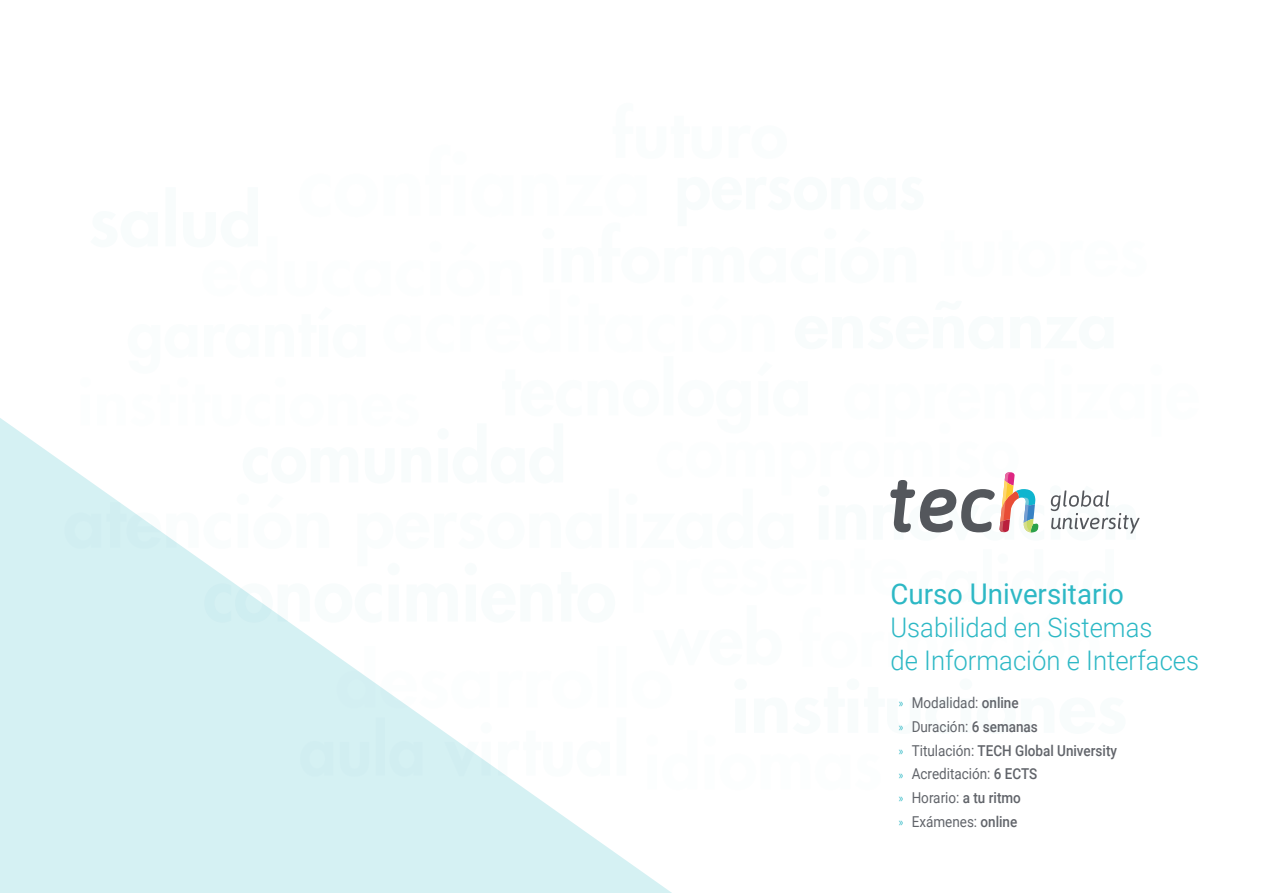
<style>
.page{position:relative;width:1263px;height:893px;background:#fff}
.page>*{position:absolute;margin:0;border:0;box-sizing:border-box;transform-origin:0 0}
.t1{font:28.5px "Roboto";color:#2db8c5}
.t2{font:300 27px/33px "Roboto";color:#2db8c5;scale:.95 1}
.t3{font:15px/23.7px "Roboto";color:#61646a;scale:.9 1}
.s1{font-family:"Myriad Pro";font-size:12px;color:#2db8c5}
.s2{font-weight:500}
</style>
<div class="page">
<svg style="left:0;top:418px;width:672px;height:475px;background:#d9f2f4"></svg>
<svg style="left:64px;top:418px;width:1076px;height:372px"></svg>
<h1 class="t1" style="left:890px;top:574px;width:235px">Curso Universitario</h1>
<h2 class="t2" style="left:890px;top:610px;width:326px">Usabilidad en Sistemas<br>de Información e Interfaces</h2>
<p class="t3" style="left:899px;top:690px;width:244px"><span class="s1">»</span> Modalidad: <span class="s2">online<br></span><span class="s1">»</span> Duración: <span class="s2">6 semanas<br></span><span class="s1">»</span> Titulación: <span class="s2">TECH Global University </span><span class="s1">»</span> Acreditación: <span class="s2">6 ECTS<br></span><span class="s1">»</span> Horario: <span class="s2">a tu ritmo<br></span><span class="s1">»</span> Exámenes: <span class="s2">online</span></p>
</div>
